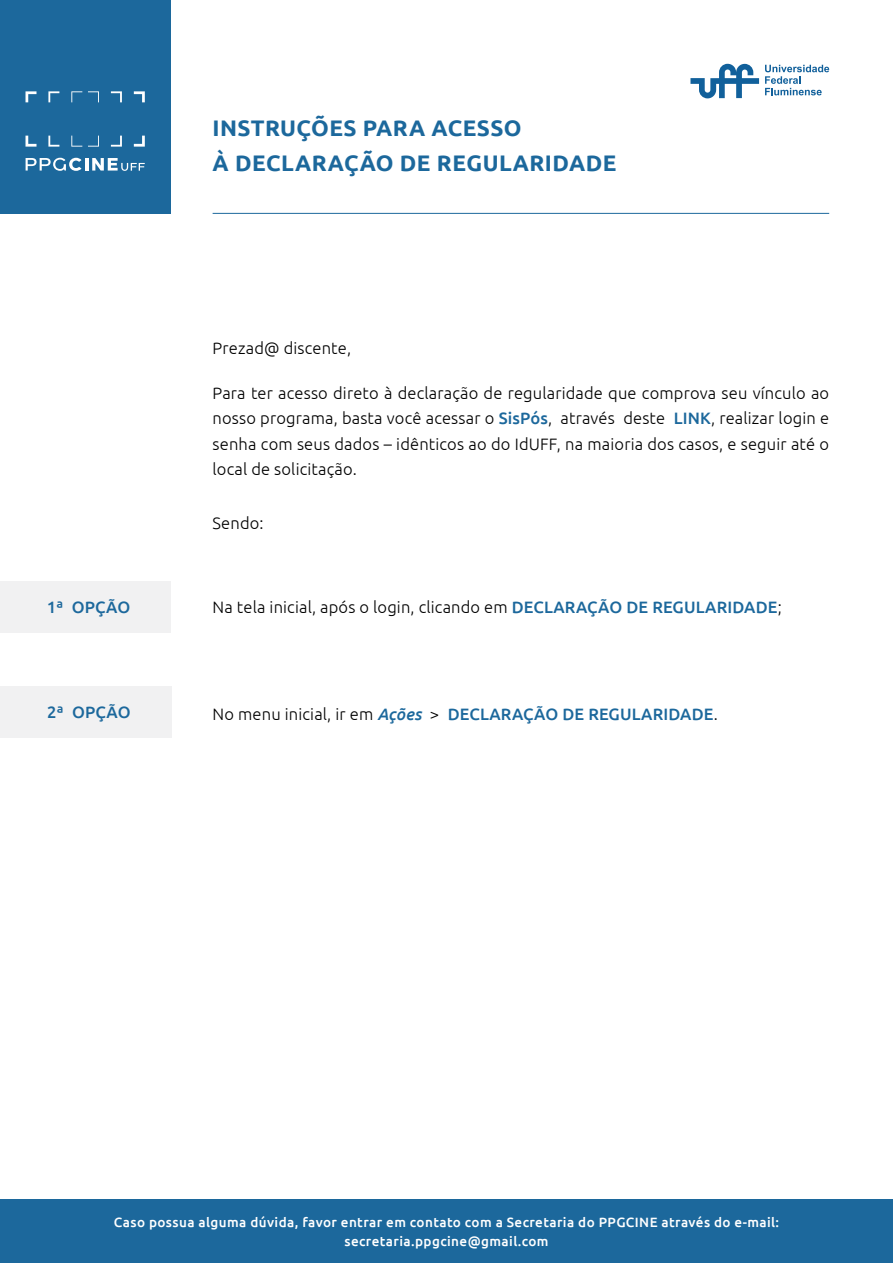
<style>
.page{position:relative;width:893px;height:1263px;background:#fff}
.page>*{position:absolute;margin:0;border:0;box-sizing:border-box;transform-origin:0 0}
.t1{font:700 22.5px/34.5px "Ubuntu";letter-spacing:.02em;color:#1c689c}
.t2{font:300 16.5px/25.5px "Ubuntu";letter-spacing:.01em;color:#000;text-align:justify}
.t3{font:500 16.5px "Ubuntu";letter-spacing:.01em;color:#1c689c}
.t4{font:500 13.5px/19.5px "Ubuntu";letter-spacing:.03em;color:#fff;text-align:center}
.s1{font-weight:500;color:#1c689c}
.s2{font-weight:300;color:#000}
.s3{font-style:italic}
</style>
<div class="page">
<div style="left:0;top:0;width:171px;height:213px;background:#1c689c"></div>
<svg style="left:26px;top:158px;width:119px;height:13px"></svg>
<svg style="left:26px;top:91px;width:11px;height:11px"></svg>
<svg style="left:71px;top:91px;width:11px;height:11px"></svg>
<svg style="left:48px;top:91px;width:11px;height:11px"></svg>
<svg style="left:26px;top:136px;width:11px;height:11px"></svg>
<svg style="left:71px;top:136px;width:11px;height:11px"></svg>
<svg style="left:48px;top:136px;width:11px;height:11px"></svg>
<svg style="left:134px;top:91px;width:11px;height:11px"></svg>
<svg style="left:88px;top:91px;width:11px;height:11px"></svg>
<svg style="left:111px;top:91px;width:11px;height:11px"></svg>
<svg style="left:134px;top:136px;width:11px;height:11px"></svg>
<svg style="left:88px;top:136px;width:11px;height:11px"></svg>
<svg style="left:111px;top:136px;width:11px;height:11px"></svg>
<div style="left:0;top:581px;width:171px;height:51px;background:#f1f1f2"></div>
<hr style="left:213px;top:213px;width:616px;height:1px;background:#1c689c">
<div style="left:0;top:1199px;width:893px;height:64px;background:#1c689c"></div>
<div style="left:0;top:686px;width:171px;height:51px;background:#f1f1f2"></div>
<svg style="left:690px;top:64px;width:69px;height:34px"></svg>
<svg style="left:765px;top:65px;width:64px;height:30px"></svg>
<h1 class="t1" style="left:213px;top:111px;width:405px">INSTRUÇÕES PARA ACESSO<br>À DECLARAÇÃO DE REGULARIDADE</h1>
<p class="t3" style="left:47px;top:597px;width:85px">1ª OPÇÃO</p>
<p class="t3" style="left:47px;top:702px;width:85px">2ª OPÇÃO</p>
<p class="t2" style="left:213px;top:335px;width:140px">Prezad@ discente,</p>
<p class="t2" style="left:213px;top:380px;width:618px">Para ter acesso direto à declaração de regularidade que comprova seu vínculo ao nosso programa, basta você acessar o <span class="s1">SisPós</span>, através deste <span class="s1">LINK</span>, realizar login e senha com seus dados – idênticos ao do IdUFF, na maioria dos casos, e seguir até o local de solicitação.</p>
<p class="t2" style="left:213px;top:510px;width:53px">Sendo:</p>
<p class="t2" style="left:213px;top:594px;width:571px">Na tela inicial, após o login, clicando em <span class="s1">DECLARAÇÃO DE REGULARIDADE</span>;</p>
<p class="t3" style="left:213px;top:703px;width:507px"><span class="s2">No menu inicial, ir em</span> <span class="s3">Ações</span> <span class="s2">&gt;</span> DECLARAÇÃO DE REGULARIDADE<span class="s2">.</span></p>
<p class="t4" style="left:114px;top:1211px;width:667px">Caso possua alguma dúvida, favor entrar em contato com a Secretaria do PPGCINE através do e-mail: secretaria.ppgcine@gmail.com</p>
</div>
